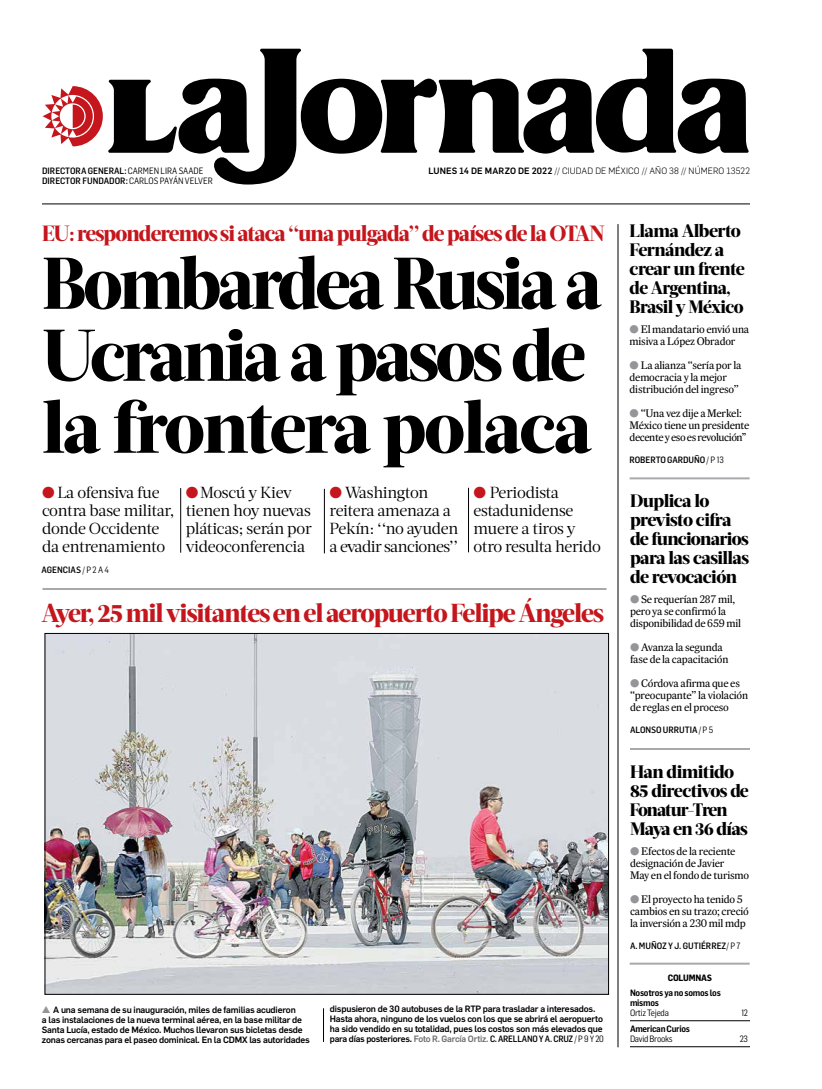
<style>
.page{position:relative;width:822px;height:1089px;background:#fff}
.page>*{position:absolute;margin:0;border:0;box-sizing:border-box;transform-origin:0 0}
.t1{font:800 73px/72px "Acta Headline";letter-spacing:-.05em;color:#000;scale:.96 1}
.t2{font:800 26px "Acta Headline";letter-spacing:-.04em;color:#c4161c}
.t3{font:800 22px "Acta Headline";letter-spacing:-.04em;color:#c4161c}
.t4{font:800 18px/19px "Acta Headline";letter-spacing:-.03em;color:#000}
.t5{font:16px/18px "Acta Deck";letter-spacing:-.025em;color:#000}
.t6{font:11px/12px "Expresso Tx";letter-spacing:-.02em;color:#000}
.t7{font:500 9px/10px "Flama";letter-spacing:-.02em;color:#000}
.t8{font:500 9px "Flama Semicond";color:#000}
.t9{font:300 9px "Flama";letter-spacing:.015em;color:#000}
.t10{font:600 9px/10px "Flama Semicond";letter-spacing:-.03em;color:#000}
.t11{font:9px "Flama Semicond";letter-spacing:-.03em;color:#000}
.t12{font:700 9px "Flama Semicond";letter-spacing:-.02em;color:#000}
.s1{font-weight:400}
.s2{font-weight:500}
.s3{color:#c4161c}
.s4{color:#939598}
.s5{color:#6d6e71}
.s6{font-family:"Flama Semicond"}
.s7{font-family:"Flama Semicond";font-weight:400}
</style>
<div class="page">
<svg style="left:43px;top:49px;width:706px;height:136px"></svg>
<hr style="left:42px;top:204px;width:708px;height:1px;background:#000">
<hr style="left:618px;top:224px;width:1px;height:823px;background:#000">
<hr style="left:630px;top:477px;width:120px;height:2px;background:#a7a9ac">
<hr style="left:630px;top:748px;width:120px;height:2px;background:#a7a9ac">
<hr style="left:630px;top:963px;width:120px;height:2px;background:#a7a9ac">
<hr style="left:181px;top:488px;width:1px;height:65px;background:#000">
<hr style="left:324px;top:489px;width:1px;height:64px;background:#000">
<hr style="left:468px;top:488px;width:1px;height:64px;background:#000">
<hr style="left:42px;top:588px;width:564px;height:2px;background:#a7a9ac">
<hr style="left:323px;top:1008px;width:1px;height:34px;background:#000">
<img style="left:47px;top:635px;width:560px;height:357px">
<hr style="left:630px;top:1021px;width:120px;height:1px;background:#000">
<hr style="left:630px;top:1047px;width:120px;height:1px;background:#000">
<p class="t8" style="left:42px;top:165px;width:163px">DIRECTORA GENERAL: <span class="s1">CARMEN LIRA SAADE</span></p>
<p class="t9" style="left:428px;top:164px;width:323px"><span class="s2">lunes 14 de marzo de 2022</span> // CIUDAD DE MÉXICO // AÑO 38 // NÚM ERO 13522</p>
<p class="t8" style="left:42px;top:175px;width:172px">DIRECTOR FUNDADOR: <span class="s1">CARLOS PAYÁN VELVER</span></p>
<h3 class="t3" style="left:42px;top:220px;width:564px">EU: responderemos si ataca ‘‘una pulgada’’ de países de la OTAN</h3>
<h1 class="t1" style="left:42px;top:248px;width:585px">Bombardea Rusia a<br>Ucrania a pasos de la frontera polaca</h1>
<h3 class="t5" style="left:42px;top:484px;width:134px"><span class="s3">●</span> La ofensiva fue contra base militar, donde Occidente da entrenamiento</h3>
<h3 class="t5" style="left:186px;top:484px;width:127px"><span class="s3">●</span> Moscú y Kiev tienen hoy nuevas pláticas; serán por videoconferencia</h3>
<h3 class="t5" style="left:330px;top:484px;width:130px"><span class="s3">●</span> Washington reitera amenaza a<br>Pekín: ‘‘no ayuden a evadir sanciones’’</h3>
<h3 class="t5" style="left:474px;top:484px;width:129px"><span class="s3">●</span> Periodista estadunidense muere a tiros y otro resulta herido</h3>
<p class="t8" style="left:42px;top:564px;width:69px">AGENCIAS <span class="s1">/ P 2 A 4</span></p>
<h2 class="t2" style="left:41px;top:598px;width:564px">Ayer, 25 mil visitantes en el aeropuerto Felipe Ángeles</h2>
<p class="t7" style="left:42px;top:1004px;width:270px"><span class="s4">▲</span> A una semana de su inauguración, miles de familias acudieron<br>a las instalaciones de la nueva terminal aérea, en la base militar de Santa Lucía, estado de México. Muchos llevaron sus bicletas desde zonas cercanas para el paseo dominical. En la CDMX las autoridades</p>
<p class="t7" style="left:330px;top:1004px;width:276px">dispusieron de 30 autobuses de la RTP para trasladar a interesados.<br>Hasta ahora, ninguno de los vuelos con los que se abrirá el aeropuerto ha sido vendido en su totalidad, pues los costos son más elevados que para días posteriores. <span class="s5">Foto R. García Ortiz.</span> <span class="s6">C. ARELLANO Y A. CRUZ</span> <span class="s7">/ P 9 Y 20</span></p>
<h3 class="t4" style="left:630px;top:222px;width:117px">Llama Alberto<br>Fernández a crear un frente de Argentina,<br>Brasil y México</h3>
<p class="t6" style="left:630px;top:323px;width:121px"><span class="s4">●</span> El mandatario envió una misiva a López Obrador</p>
<p class="t6" style="left:630px;top:359px;width:113px"><span class="s4">●</span> La alianza ‘‘sería por la democracia y la mejor distribución del ingreso’’</p>
<p class="t6" style="left:630px;top:407px;width:121px"><span class="s4">●</span> ‘‘Una vez dije a Merkel:<br>México tiene un presidente decente y eso es revolución’’</p>
<p class="t8" style="left:630px;top:454px;width:96px">ROBERTO GARDUÑO <span class="s1">/ P 13</span></p>
<h3 class="t4" style="left:630px;top:492px;width:121px">Duplica lo previsto cifra de funcionarios para las casillas de revocación</h3>
<p class="t6" style="left:630px;top:594px;width:113px"><span class="s4">●</span> Se requerían 287 mil, pero ya se confirmó la disponibilidad de 659 mil</p>
<p class="t6" style="left:630px;top:642px;width:100px"><span class="s4">●</span> Avanza la segunda fase de la capacitación</p>
<p class="t6" style="left:630px;top:678px;width:120px"><span class="s4">●</span> Córdova afirma que es ‘‘preocupante’’ la violación de reglas en el proceso</p>
<p class="t8" style="left:630px;top:724px;width:85px">ALONSO URRUTIA <span class="s1">/ P 5</span></p>
<h3 class="t4" style="left:630px;top:762px;width:120px">Han dimitido<br>85 directivos de<br>Fonatur-Tren<br>Maya en 36 días</h3>
<p class="t6" style="left:630px;top:845px;width:121px"><span class="s4">●</span> Efectos de la reciente designación de Javier<br>May en el fondo de turismo</p>
<p class="t6" style="left:630px;top:893px;width:120px"><span class="s4">●</span> El proyecto ha tenido 5 cambios en su trazo; creció la inversión a 230 mil mdp</p>
<p class="t8" style="left:630px;top:940px;width:112px">A. MUÑOZ Y J. GUTIÉRREZ<span class="s1">/ P 7</span></p>
<p class="t12" style="left:668px;top:971px;width:46px">COLUMNAS</p>
<p class="t10" style="left:630px;top:988px;width:92px">Nosotros ya no somos los mismos</p>
<p class="t11" style="left:630px;top:1007px;width:40px">ORTIZ TEJEDA</p>
<p class="t11" style="left:741px;top:1007px;width:8px">12</p>
<p class="t10" style="left:630px;top:1024px;width:62px">American Curios</p>
<p class="t11" style="left:630px;top:1033px;width:44px">DAVID BROOKS</p>
<p class="t11" style="left:740px;top:1033px;width:10px">23</p>
</div>
